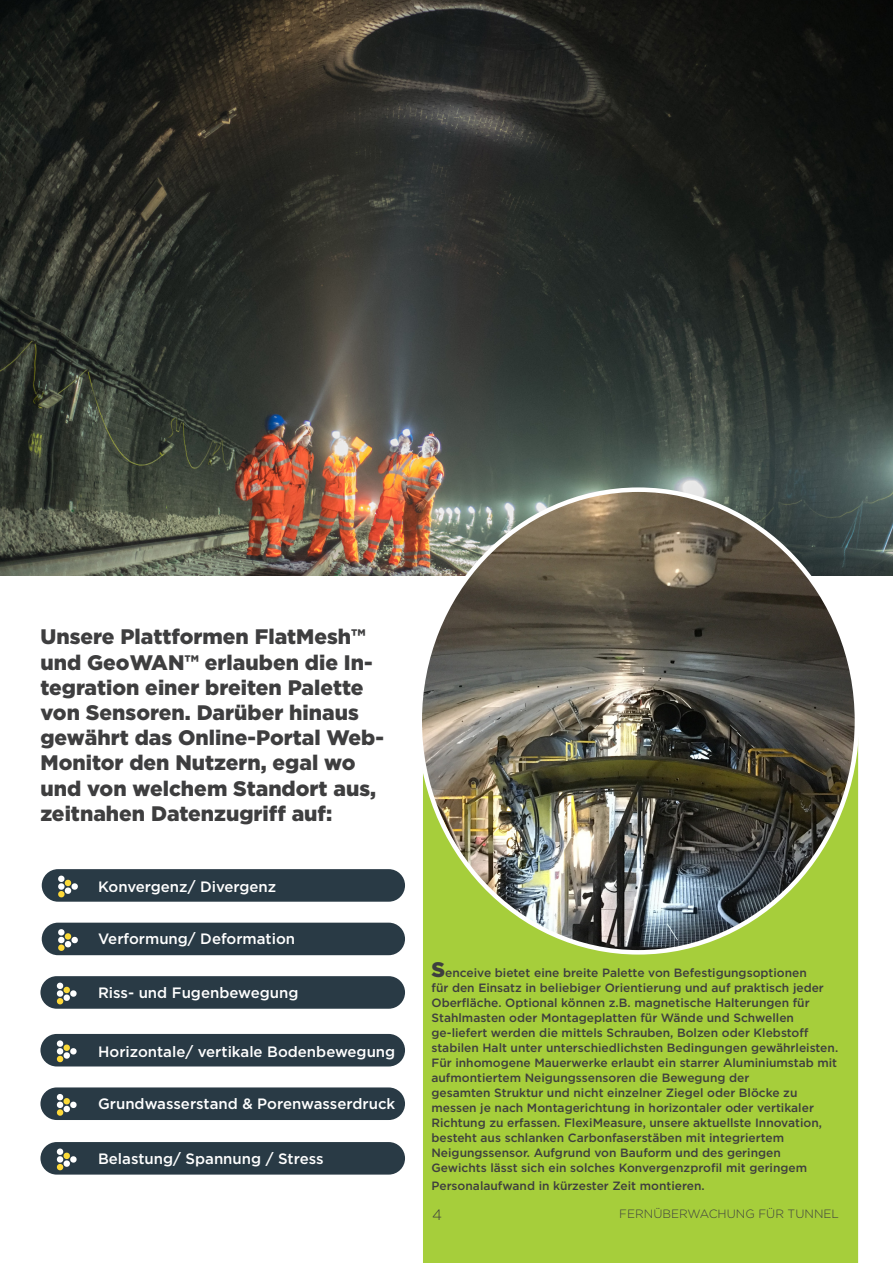
<style>
.page{position:relative;width:893px;height:1263px;background:#fff}
.page>*{position:absolute;margin:0;border:0;box-sizing:border-box;transform-origin:0 0}
.t1{font:900 21px/25.2px "Gotham";color:#3e3e3f}
.t2{font:500 15px "Gotham";color:#fff}
.t3{font:300 15px "Gotham";color:#3e3e3f}
.t4{font:500 12px/15px "Gotham";color:#3e3e3f}
.t5{font:300 12px "Gotham";color:#3e3e3f}
.s1{font-weight:900;font-size:21px}
</style>
<div class="page">
<div style="left:42px;top:869px;width:363px;height:33px;background:#293a45;border-radius:16px"></div>
<svg style="left:58px;top:875px;width:20px;height:22px"></svg>
<div style="left:42px;top:923px;width:363px;height:32px;background:#293a45;border-radius:16px"></div>
<svg style="left:58px;top:929px;width:20px;height:22px"></svg>
<div style="left:40px;top:976px;width:365px;height:33px;background:#293a45;border-radius:16px"></div>
<svg style="left:57px;top:983px;width:20px;height:21px"></svg>
<div style="left:40px;top:1034px;width:365px;height:32px;background:#293a45;border-radius:16px"></div>
<svg style="left:57px;top:1040px;width:20px;height:22px"></svg>
<div style="left:40px;top:1087px;width:365px;height:33px;background:#293a45;border-radius:16px"></div>
<svg style="left:57px;top:1094px;width:20px;height:22px"></svg>
<div style="left:40px;top:1142px;width:365px;height:32px;background:#293a45;border-radius:16px"></div>
<svg style="left:57px;top:1148px;width:20px;height:22px"></svg>
<div style="left:423px;top:748px;width:435px;height:515px;background:#a6ce3b"></div>
<img style="left:0;top:0;width:893px;height:575px">
<img style="left:420px;top:490px;width:437px;height:462px">
<p class="t1" style="left:40px;top:624px;width:345px">Unsere Plattformen FlatMesh™ und GeoWAN™ erlauben die In&shy;tegration einer breiten Palette von Sensoren. Darüber hinaus gewährt das Online-Portal Web-<br>Monitor den Nutzern, egal wo und von welchem Standort aus, zeitnahen Datenzugriff auf:</p>
<p class="t2" style="left:98px;top:877px;width:180px">Konvergenz/ Divergenz</p>
<p class="t2" style="left:98px;top:929px;width:199px">Verformung/ Deformation</p>
<p class="t2" style="left:98px;top:983px;width:202px">Riss- und Fugenbewegung</p>
<p class="t2" style="left:98px;top:1042px;width:299px">Horizontale/ vertikale Bodenbewegung</p>
<p class="t2" style="left:98px;top:1094px;width:299px">Grundwasserstand &amp; Porenwasserdruck</p>
<p class="t2" style="left:98px;top:1148px;width:227px">Belastung/ Spannung / Stress</p>
<p class="t4" style="left:431px;top:965px;width:408px"><span class="s1">S</span>enceive bietet eine breite Palette von Befestigungsoptionen<br>für den Einsatz in beliebiger Orientierung und auf praktisch jeder Oberfläche. Optional können z.B. magnetische Halterungen für Stahlmasten oder Montageplatten für Wände und Schwellen ge-liefert werden die mittels Schrauben, Bolzen oder Klebstoff stabilen Halt unter unterschiedlichsten Bedingungen gewährleisten.</p>
<p class="t4" style="left:431px;top:1055px;width:407px">Für inhomogene Mauerwerke erlaubt ein starrer Aluminiumstab mit aufmontiertem Neigungssensoren die Bewegung der<br>gesamten Struktur und nicht einzelner Ziegel oder Blöcke zu messen je nach Montagerichtung in horizontaler oder vertikaler Richtung zu erfassen. FlexiMeasure, unsere aktuellste Innovation, besteht aus schlanken Carbonfaserstäben mit integriertem Neigungssensor. Aufgrund von Bauform und des geringen Gewichts lässt sich ein solches Konvergenzprofil mit geringem</p>
<p class="t4" style="left:431px;top:1178px;width:275px">Personalaufwand in kürzester Zeit montieren.</p>
<p class="t3" style="left:432px;top:1206px;width:11px">4</p>
<p class="t5" style="left:619px;top:1207px;width:221px">FERNÜBERWACHUNG FÜR TUNNEL</p>
</div>
